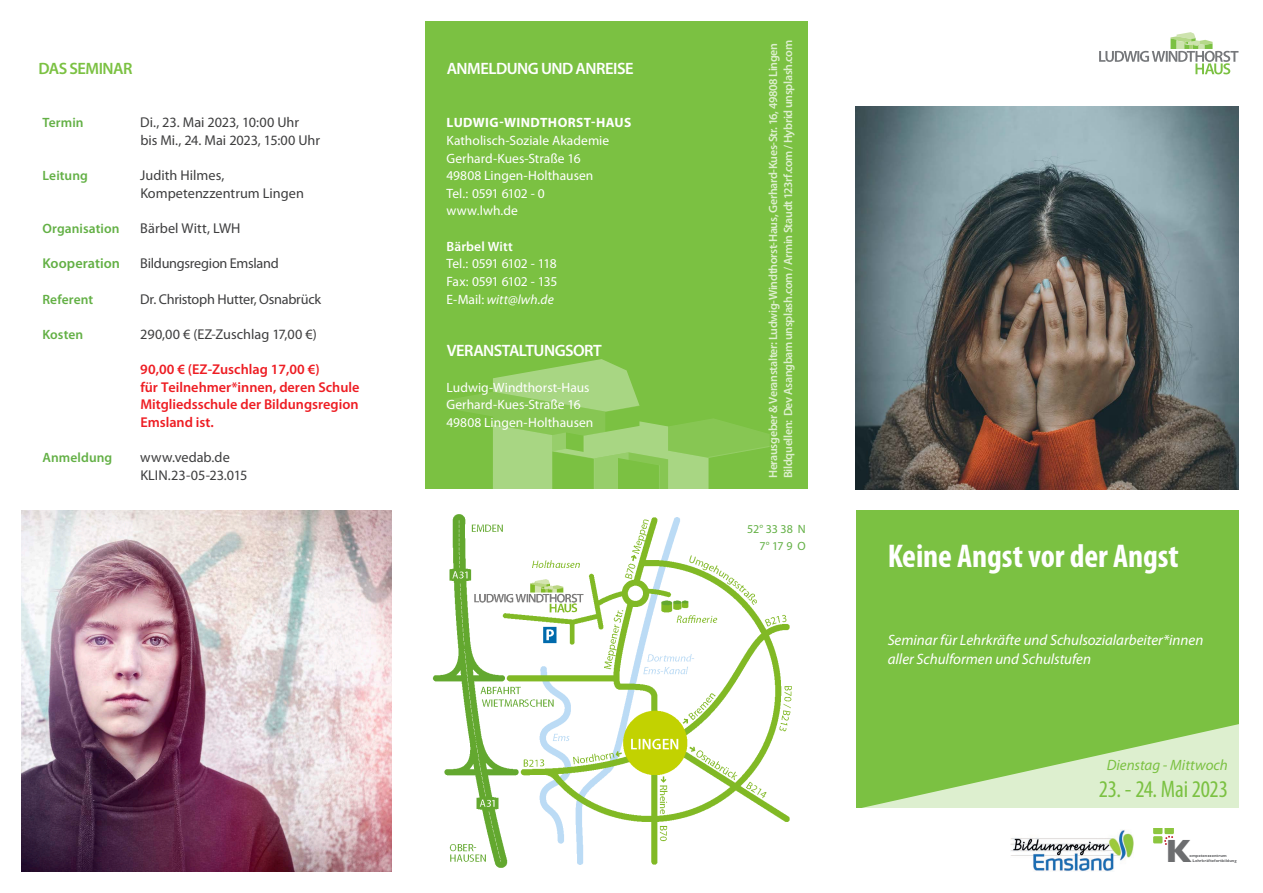
<style>
.page{position:relative;width:1263px;height:893px;background:#fff}
.page>*{position:absolute;margin:0;border:0;box-sizing:border-box;transform-origin:0 0}
.Untertitel{font:700 condensed 33px "Myriad Pro";letter-spacing:-.005em;color:#fff}
.t1{font:700 32.85px "Gill Sans";color:#6d6e70}
.Seite_1_Datum{font:condensed 24px "Myriad Pro";letter-spacing:-.01em;color:#7bc142}
.t2{font:600 16.5px "Myriad Pro";letter-spacing:-.03em;color:#fff}
.t3{font:600 16.5px "Myriad Pro";letter-spacing:-.03em;color:#7bc142}
.Seminarform{font:italic 15px "Myriad Pro";letter-spacing:-.005em;color:#fff}
.Seite_1_Wochentag{font:italic 15px "Myriad Pro";color:#7bc142}
.t4{font:14.25px/17.7px "Myriad Pro";color:#3e3e3f}
.t5{font:600 14.25px "Myriad Pro";color:#ee1d23}
.t6{font:14.25px "Myriad Pro";letter-spacing:-.02em;color:#3e3e3f}
.t7{font:600 14.25px "Myriad Pro";letter-spacing:.005em;color:#63b045}
.t8{font:13.5px "Myriad Pro";color:#fff}
.t9{font:600 13.5px "Myriad Pro";letter-spacing:.005em;color:#63b045}
.t10{font:13.5px "Myriad Pro";letter-spacing:-.03em;color:#fff}
.t11{font:700 13.5px "Myriad Pro";letter-spacing:.025em;color:#fff}
.t12{font:italic 13.5px "Myriad Pro";color:#fff}
.t13{font:13.5px "Myriad Pro";letter-spacing:-.04em;color:#fff}
.t14{font:600 13.5px "Myriad Pro";letter-spacing:.01em;color:#fff}
.t15{font:600 12px/15px "Myriad Pro";letter-spacing:-.03em;color:#fff}
.t16{font:12px "Myriad Pro";letter-spacing:-.015em;color:#63b045}
.t17{font:700 3.9px/4.9px "Gill Sans";color:#6d6e70}
.s1{font-style:normal}
</style>
<div class="page">
<img style="left:432px;top:514px;width:360px;height:354px">
<div style="left:425px;top:21px;width:383px;height:468px;background:#7bc142"></div>
<svg style="left:447px;top:359px;width:323px;height:130px"></svg>
<div style="left:856px;top:510px;width:382px;height:298px;background:#7bc142"></div>
<svg style="left:862px;top:724px;width:377px;height:84px"></svg>
<img style="left:856px;top:106px;width:382px;height:383px">
<svg style="left:1099px;top:32px;width:139px;height:42px"></svg>
<img style="left:21px;top:510px;width:370px;height:362px">
<img style="left:1010px;top:830px;width:124px;height:42px">
<svg style="left:1153px;top:829px;width:21px;height:16px"></svg>
<p class="t3" style="left:38px;top:58px;width:95px">DAS SEMINAR</p>
<p class="t9" style="left:43px;top:114px;width:43px">Termin</p>
<p class="t4" style="left:140px;top:113px;width:181px">Di., 23. Mai 2023, 10:00 Uhr<br>bis Mi., 24. Mai 2023, 15:00 Uhr</p>
<p class="t9" style="left:43px;top:167px;width:47px">Leitung</p>
<p class="t4" style="left:140px;top:166px;width:86px">Judith Hilmes,</p>
<p class="t4" style="left:140px;top:184px;width:165px">Kompetenzzentrum Lingen</p>
<p class="t9" style="left:43px;top:220px;width:78px">Organisation</p>
<p class="t4" style="left:140px;top:219px;width:102px">Bärbel Witt, LWH</p>
<p class="t7" style="left:43px;top:254px;width:79px">Kooperation</p>
<p class="t6" style="left:140px;top:255px;width:140px">Bildungsregion Emsland</p>
<p class="t9" style="left:43px;top:290px;width:52px">Referent</p>
<p class="t4" style="left:140px;top:290px;width:182px">Dr. Christoph Hutter, Osnabrück</p>
<p class="t9" style="left:43px;top:326px;width:42px">Kosten</p>
<p class="t4" style="left:140px;top:325px;width:178px">290,00 € (EZ-Zuschlag 17,00 €)</p>
<p class="t5" style="left:140px;top:360px;width:181px">90,00 € (EZ-Zuschlag 17,00 €)</p>
<p class="t5" style="left:140px;top:378px;width:221px">für Teilnehmer*innen, deren Schule</p>
<p class="t5" style="left:140px;top:395px;width:220px">Mitgliedsschule der Bildungsregion</p>
<p class="t5" style="left:140px;top:413px;width:75px">Emsland ist.</p>
<p class="t9" style="left:43px;top:449px;width:71px">Anmeldung</p>
<p class="t4" style="left:140px;top:448px;width:91px">www.vedab.de</p>
<p class="t4" style="left:140px;top:466px;width:109px">KLIN.23-05-23.015</p>
<p class="t2" style="left:447px;top:58px;width:188px">ANMELDUNG UND ANREISE</p>
<p class="t11" style="left:447px;top:114px;width:186px">LUDWIG-WINDTHORST-HAUS</p>
<p class="t8" style="left:446px;top:132px;width:164px">Katholisch-Soziale Akademie</p>
<p class="t8" style="left:446px;top:150px;width:136px">Gerhard-Kues-Straße 16</p>
<p class="t8" style="left:446px;top:167px;width:148px">49808 Lingen-Holthausen</p>
<p class="t10" style="left:446px;top:185px;width:100px">Tel.: 0591 6102 - 0</p>
<p class="t8" style="left:446px;top:203px;width:73px">www.lwh.de</p>
<p class="t14" style="left:446px;top:238px;width:68px">Bärbel Witt</p>
<p class="t13" style="left:446px;top:255px;width:112px">Tel.: 0591 6102 - 118</p>
<p class="t10" style="left:446px;top:273px;width:112px">Fax: 0591 6102 - 135</p>
<p class="t12" style="left:446px;top:291px;width:109px"><span class="s1">E-Mail:</span> witt@lwh.de</p>
<p class="t2" style="left:447px;top:340px;width:157px">VERANSTALTUNGSORT</p>
<p class="t8" style="left:446px;top:379px;width:145px">Ludwig-Windthorst-Haus</p>
<p class="t8" style="left:446px;top:396px;width:136px">Gerhard-Kues-Straße 16</p>
<p class="t8" style="left:446px;top:414px;width:148px">49808 Lingen-Holthausen</p>
<p class="t15" style="left:765px;top:478px;width:439px;rotate:-90deg">Herausgeber &amp; Veranstalter: Ludwig-Windthorst-Haus, Gerhard-Kues-Str. 16, 49808 Lingen<br>Bildquellen: Dev Asangbam unsplash.com / Armin Staudt 123rf.com / Hybrid unsplash.com</p>
<p class="t16" style="left:747px;top:521px;width:60px">52° 33 38 N</p>
<p class="t16" style="left:759px;top:539px;width:48px">7° 17 9 O</p>
<p class="Untertitel" style="left:888px;top:535px;width:293px">Keine Angst vor der Angst</p>
<p class="Seminarform" style="left:888px;top:631px;width:317px">Seminar für Lehrkräfte und Schulsozialarbeiter*innen</p>
<p class="Seminarform" style="left:888px;top:650px;width:205px">aller Schulformen und Schulstufen</p>
<p class="Seite_1_Wochentag" style="left:1107px;top:756px;width:123px">Dienstag - Mittwoch</p>
<p class="Seite_1_Datum" style="left:1099px;top:775px;width:131px">23. - 24. Mai 2023</p>
<p class="t1" style="left:1165px;top:831px;width:28px">K</p>
<p class="t17" style="left:1192px;top:853px;width:45px;text-indent:-3px">ompetenzzentrum<br>Lehrkräftefortbildung</p>
</div>
